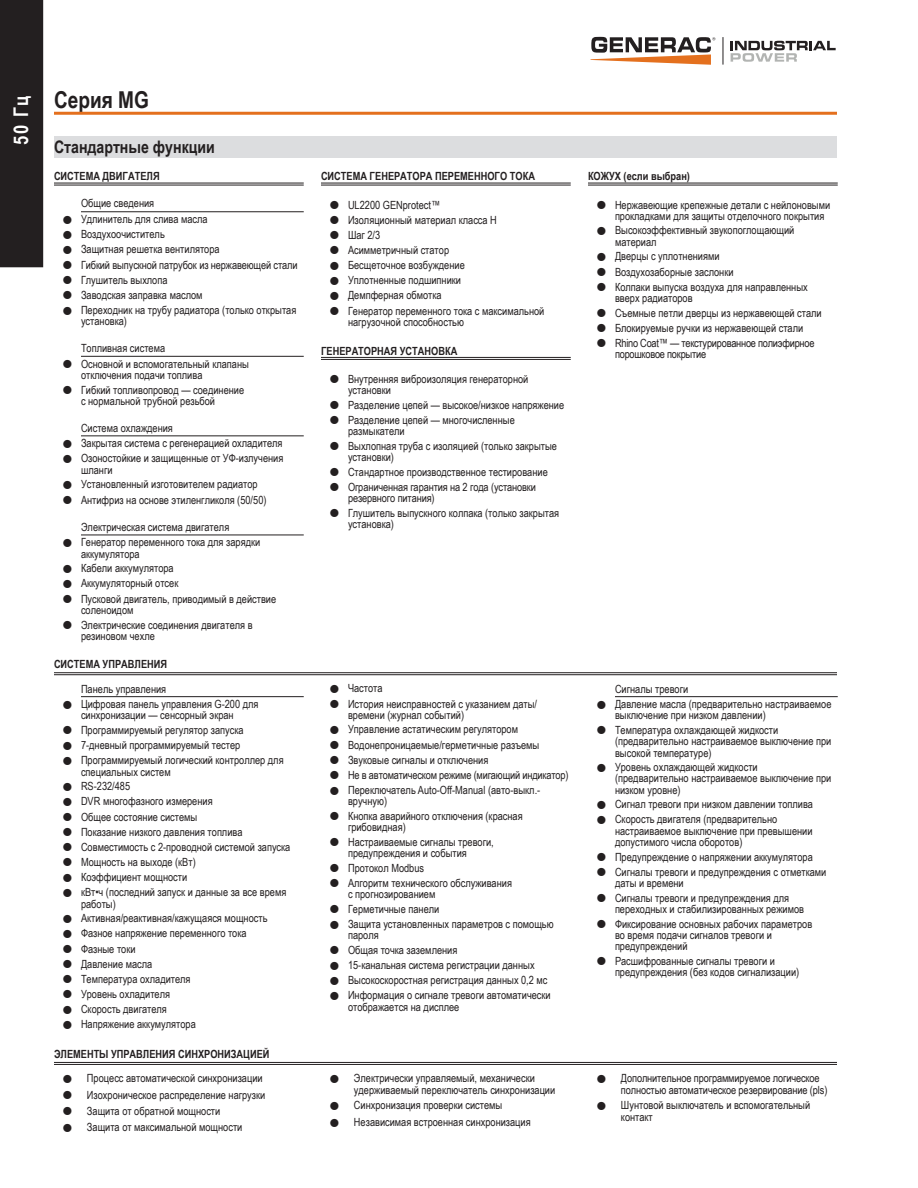
<style>
.page{position:relative;width:918px;height:1188px;background:#fff}
.page>*{position:absolute;margin:0;border:0;box-sizing:border-box;transform-origin:0 0}
.t1{font:700 23.25px "Arial Narrow";color:#231f20}
.t2{font:700 20.25px "Arial Narrow";color:#fff}
.t3{font:700 17.25px "Arial Narrow";color:#231f20}
.t4{font:11.25px/15.1px "Arial Narrow";color:#231f20}
.t5{font:700 11.25px "Arial Narrow";color:#231f20}
.t6{font:11.25px "Arial Narrow";letter-spacing:-.02em;color:#231f20}
</style>
<div class="page">
<div style="left:54px;top:136px;width:783px;height:22px;background:#dcdddf"></div>
<hr style="left:81px;top:696px;width:223px;height:1px;background:#231f20">
<hr style="left:615px;top:696px;width:223px;height:1px;background:#231f20">
<hr style="left:54px;top:672px;width:783px;height:1px;background:#231f20">
<hr style="left:54px;top:674px;width:783px;height:1px;background:#231f20">
<hr style="left:54px;top:1062px;width:783px;height:1px;background:#231f20">
<hr style="left:54px;top:1064px;width:783px;height:1px;background:#231f20">
<hr style="left:81px;top:436px;width:223px;height:1px;background:#231f20">
<hr style="left:81px;top:356px;width:223px;height:1px;background:#231f20">
<svg style="left:54px;top:183px;width:27px;height:3px"></svg>
<hr style="left:81px;top:183px;width:223px;height:1px;background:#231f20">
<hr style="left:81px;top:185px;width:223px;height:1px;background:#231f20">
<hr style="left:81px;top:212px;width:223px;height:1px;background:#231f20">
<hr style="left:81px;top:535px;width:223px;height:1px;background:#231f20">
<svg style="left:321px;top:357px;width:27px;height:3px"></svg>
<hr style="left:348px;top:357px;width:223px;height:1px;background:#231f20">
<hr style="left:348px;top:359px;width:223px;height:1px;background:#231f20">
<svg style="left:321px;top:183px;width:27px;height:3px"></svg>
<hr style="left:348px;top:183px;width:223px;height:1px;background:#231f20">
<hr style="left:348px;top:185px;width:223px;height:1px;background:#231f20">
<svg style="left:588px;top:183px;width:27px;height:3px"></svg>
<hr style="left:615px;top:183px;width:223px;height:1px;background:#231f20">
<hr style="left:615px;top:185px;width:223px;height:1px;background:#231f20">
<div style="left:0;top:0;width:43px;height:267px;background:#231f20"></div>
<svg style="left:591px;top:37px;width:124px;height:28px"></svg>
<svg style="left:723px;top:37px;width:1px;height:28px"></svg>
<svg style="left:731px;top:41px;width:104px;height:21px"></svg>
<hr style="left:54px;top:112px;width:783px;height:3px;background:#e4701e">
<h2 class="t2" style="left:6px;top:145px;width:50px;rotate:-90deg">50 Гц</h2>
<h1 class="t1" style="left:54px;top:82px;width:96px">Серия MG</h1>
<h3 class="t3" style="left:54px;top:134px;width:162px">Стандартные функции</h3>
<p class="t5" style="left:54px;top:168px;width:107px">СИСТЕМА ДВИГАТЕЛЯ</p>
<p class="t4" style="left:81px;top:195px;width:218px">Общие сведения<br>Удлинитель для слива масла<br>Воздухоочиститель<br>Защитная решетка вентилятора<br>Гибкий выпускной патрубок из нержавеющей стали<br>Глушитель выхлопа<br>Заводская заправка маслом<br>Переходник на трубу радиатора (только открытая</p>
<p class="t4" style="left:81px;top:313px;width:47px">установка)</p>
<p class="t4" style="left:81px;top:340px;width:169px;line-height:15.8px">Топливная система<br>Основной и вспомогательный клапаны</p>
<p class="t4" style="left:81px;top:367px;width:165px;line-height:14.7px">отключения подачи топлива<br>Гибкий топливопровод — соединение</p>
<p class="t4" style="left:81px;top:393px;width:136px">с нормальной трубной резьбой</p>
<p class="t4" style="left:81px;top:419px;width:204px">Система охлаждения<br>Закрытая система с регенерацией охладителя<br>Озоностойкие и защищенные от УФ-излучения</p>
<p class="t4" style="left:81px;top:462px;width:187px">шланги<br>Установленный изготовителем радиатор<br>Антифриз на основе этиленгликоля (50/50)</p>
<p class="t4" style="left:81px;top:518px;width:181px;line-height:15.8px">Электрическая система двигателя<br>Генератор переменного тока для зарядки</p>
<p class="t4" style="left:81px;top:546px;width:197px">аккумулятора<br>Кабели аккумулятора<br>Аккумуляторный отсек<br>Пусковой двигатель, приводимый в действие</p>
<p class="t4" style="left:81px;top:602px;width:173px;line-height:14.7px">соленоидом<br>Электрические соединения двигателя в</p>
<p class="t4" style="left:81px;top:628px;width:75px">резиновом чехле</p>
<p class="t5" style="left:54px;top:655px;width:115px">СИСТЕМА УПРАВЛЕНИЯ</p>
<p class="t4" style="left:81px;top:681px;width:179px">Панель управления<br>Цифровая панель управления G-200 для</p>
<p class="t4" style="left:81px;top:707px;width:204px">синхронизации — сенсорный экран Программируемый регулятор запуска 7-дневный программируемый тестер Программируемый логический контроллер для</p>
<p class="t4" style="left:81px;top:764px;width:211px">специальных систем<br>RS-232/485<br>DVR многофазного измерения<br>Общее состояние системы<br>Показание низкого давления топлива<br>Совместимость с 2-проводной системой запуска<br>Мощность на выходе (кВт)<br>Коэффициент мощности<br>кВт•ч (последний запуск и данные за все время</p>
<p class="t4" style="left:81px;top:896px;width:188px">работы)<br>Активная/реактивная/кажущаяся мощность<br>Фазное напряжение переменного тока<br>Фазные токи<br>Давление масла<br>Температура охладителя<br>Уровень охладителя<br>Скорость двигателя<br>Напряжение аккумулятора</p>
<p class="t5" style="left:321px;top:168px;width:216px">СИСТЕМА ГЕНЕРАТОРА ПЕРЕМЕННОГО ТОКА</p>
<p class="t4" style="left:348px;top:197px;width:198px">UL2200 GENprotect™<br>Изоляционный материал класса H<br>Шаг 2/3<br>Асимметричный статор<br>Бесщеточное возбуждение<br>Уплотненные подшипники<br>Демпферная обмотка<br>Генератор переменного тока с максимальной</p>
<p class="t4" style="left:348px;top:314px;width:117px">нагрузочной способностью</p>
<p class="t5" style="left:321px;top:342px;width:138px">ГЕНЕРАТОРНАЯ УСТАНОВКА</p>
<p class="t4" style="left:348px;top:373px;width:182px;line-height:11.2px">Внутренняя виброизоляция генераторной установки</p>
<p class="t4" style="left:348px;top:397px;width:218px">Разделение цепей — высокое/низкое напряжение<br>Разделение цепей — многочисленные</p>
<p class="t4" style="left:348px;top:424px;width:211px;line-height:14.7px">размыкатели<br>Выхлопная труба с изоляцией (только закрытые</p>
<p class="t4" style="left:348px;top:449px;width:201px">установки)<br>Стандартное производственное тестирование<br>Ограниченная гарантия на 2 года (установки</p>
<p class="t4" style="left:348px;top:491px;width:213px;line-height:14.7px">резервного питания)<br>Глушитель выпускного колпака (только закрытая</p>
<p class="t4" style="left:348px;top:516px;width:47px">установка)</p>
<p class="t4" style="left:348px;top:680px;width:191px">Частота<br>История неисправностей с указанием даты/</p>
<p class="t4" style="left:348px;top:707px;width:222px">времени (журнал событий)<br>Управление астатическим регулятором Водонепроницаемые/герметичные разъемы Звуковые сигналы и отключения<br>Не в автоматическом режиме (мигающий индикатор)<br>Переключатель Auto-Off-Manual (авто-выкл.-</p>
<p class="t4" style="left:348px;top:794px;width:176px;line-height:14.7px">вручную)<br>Кнопка аварийного отключения (красная</p>
<p class="t4" style="left:348px;top:819px;width:147px;line-height:14.7px">грибовидная)<br>Настраиваемые сигналы тревоги,</p>
<p class="t4" style="left:348px;top:845px;width:166px">предупреждения и события<br>Протокол Modbus<br>Алгоритм технического обслуживания</p>
<p class="t4" style="left:348px;top:886px;width:207px">с прогнозированием<br>Герметичные панели<br>Защита установленных параметров с помощью</p>
<p class="t4" style="left:348px;top:927px;width:204px">пароля<br>Общая точка заземления<br>15-канальная система регистрации данных<br>Высокоскоростная регистрация данных 0,2 мс<br>Информация о сигнале тревоги автоматически</p>
<p class="t4" style="left:348px;top:999px;width:113px">отображается на дисплее</p>
<p class="t5" style="left:54px;top:1045px;width:217px">ЭЛЕМЕНТЫ УПРАВЛЕНИЯ СИНХРОНИЗАЦИЕЙ</p>
<p class="t4" style="left:87px;top:1070px;width:180px;line-height:16.2px">Процесс автоматической синхронизации Изохроническое распределение нагрузки Защита от обратной мощности<br>Защита от максимальной мощности</p>
<p class="t4" style="left:354px;top:1072px;width:203px;line-height:11.2px">Электрически управляемый, механически удерживаемый переключатель синхронизации</p>
<p class="t4" style="left:354px;top:1097px;width:178px;line-height:16.6px">Синхронизация проверки системы<br>Независимая встроенная синхронизация</p>
<p class="t5" style="left:588px;top:168px;width:104px">КОЖУХ (если выбран)</p>
<p class="t4" style="left:615px;top:199px;width:217px;line-height:11.2px">Нержавеющие крепежные детали с нейлоновыми прокладками для защиты отделочного покрытия</p>
<p class="t4" style="left:615px;top:224px;width:181px;line-height:11.2px">Высокоэффективный звукопоглощающий материал</p>
<p class="t4" style="left:615px;top:248px;width:194px">Дверцы с уплотнениями<br>Воздухозаборные заслонки<br>Колпаки выпуска воздуха для направленных</p>
<p class="t4" style="left:615px;top:290px;width:208px">вверх радиаторов<br>Съемные петли дверцы из нержавеющей стали Блокируемые ручки из нержавеющей стали Rhino Coat™ — текстурированное полиэфирное</p>
<p class="t6" style="left:615px;top:346px;width:93px">порошковое покрытие</p>
<p class="t4" style="left:615px;top:681px;width:218px">Сигналы тревоги<br>Давление масла (предварительно настраиваемое</p>
<p class="t4" style="left:615px;top:708px;width:165px;line-height:14.7px">выключение при низком давлении)<br>Температура охлаждающей жидкости</p>
<p class="t4" style="left:615px;top:735px;width:218px;line-height:11.2px">(предварительно настраиваемое выключение при высокой температуре)</p>
<p class="t4" style="left:615px;top:761px;width:218px;line-height:11.2px">Уровень охлаждающей жидкости (предварительно настраиваемое выключение при низком уровне)</p>
<p class="t4" style="left:615px;top:796px;width:200px">Сигнал тревоги при низком давлении топлива<br>Скорость двигателя (предварительно</p>
<p class="t4" style="left:615px;top:825px;width:199px;line-height:11.2px">настраиваемое выключение при превышении допустимого числа оборотов)</p>
<p class="t4" style="left:615px;top:849px;width:213px">Предупреждение о напряжении аккумулятора<br>Сигналы тревоги и предупреждения с отметками</p>
<p class="t4" style="left:615px;top:875px;width:176px;line-height:14.7px">даты и времени<br>Сигналы тревоги и предупреждения для</p>
<p class="t4" style="left:615px;top:901px;width:199px;line-height:14.7px">переходных и стабилизированных режимов<br>Фиксирование основных рабочих параметров</p>
<p class="t4" style="left:615px;top:929px;width:158px;line-height:11.2px">во время подачи сигналов тревоги и предупреждений</p>
<p class="t4" style="left:615px;top:955px;width:186px;line-height:11.2px">Расшифрованные сигналы тревоги и предупреждения (без кодов сигнализации)</p>
<p class="t4" style="left:621px;top:1072px;width:208px;line-height:11.2px">Дополнительное программируемое логическое полностью автоматическое резервирование (pls)</p>
<p class="t4" style="left:621px;top:1099px;width:191px;line-height:11.2px">Шунтовой выключатель и вспомогательный контакт</p>
</div>
